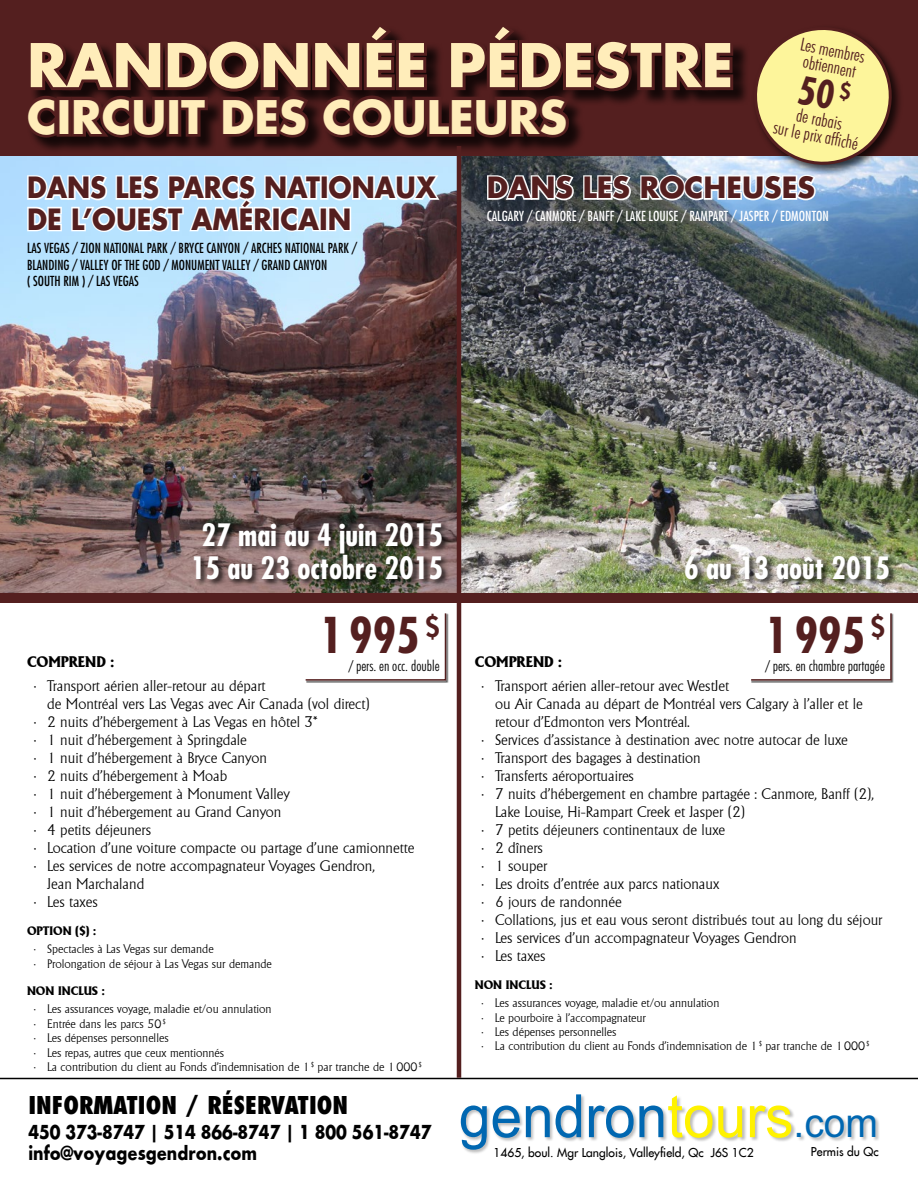
<style>
.page{position:relative;width:918px;height:1188px;background:#fff}
.page>*{position:absolute;margin:0;border:0;box-sizing:border-box;transform-origin:0 0}
.t1{font:59.7px "Arial";color:#0067b1;scale:.95 1}
.t2{font:700 58.5px "Futura Std";color:#ffedba}
.t3{font:700 condensed 48px "Futura Std";color:#541f1f}
.t4{font:700 45px "Futura Std";color:#ffedba}
.t5{font:700 condensed 30px/33px "Futura Std";color:#fff;text-align:center}
.t6{font:700 28.5px/31.5px "Futura Std";color:#541f1f;scale:.92 1}
.t7{font:700 28.5px "Futura Std";color:#541f1f}
.t8{font:800 condensed 24px "Futura LT";color:#000}
.t9{font:700 21px/21px "Futura Cnd";color:#000}
.t10{font:300 condensed 18px/16.5px "Futura Std";color:#541f1f;text-align:center}
.t11{font:300 15px/18px "Adelon";color:#000}
.t12{font:300 condensed 15px "Futura Std";color:#000}
.t13{font:700 15px "Adelon";color:#000}
.t14{font:condensed 13.5px/16.5px "Futura Std";color:#000}
.t15{font:condensed 13.5px "Futura Std";color:#fff}
.t16{font:300 12px "Adelon";color:#000}
.t17{font:12px "Futura LT";color:#000}
.t18{font:700 12px "Adelon";color:#000}
.s1{color:#fff200}
.s2{font-size:40.95px}
</style>
<div class="page">
<div style="left:460px;top:1094px;width:420px;height:60px;background:#000;opacity:.26"></div>
<hr style="left:0;top:1078px;width:918px;height:1px;background:#000">
<div style="left:0;top:0;width:918px;height:603px;background:#541f1f"></div>
<img style="left:0;top:157px;width:918px;height:435px">
<div style="left:194px;top:521px;width:256px;height:67px;background:#000;opacity:.75"></div>
<div style="left:685px;top:554px;width:213px;height:34px;background:#000;opacity:.75"></div>
<hr style="left:457px;top:146px;width:4px;height:932px;background:#541f1f">
<div style="left:751px;top:614px;width:143px;height:69px;background:#838383"></div>
<div style="left:751px;top:613px;width:141px;height:68px;background:#fff"></div>
<div style="left:306px;top:614px;width:142px;height:69px;background:#838383"></div>
<div style="left:305px;top:613px;width:142px;height:68px;background:#fff"></div>
<svg style="left:21px;top:29px;width:881px;height:205px"></svg>
<h2 class="t2" style="left:27px;top:26px;width:708px">RANDONNÉE PÉDESTRE</h2>
<h3 class="t4" style="left:27px;top:87px;width:542px">CIRCUIT DES COULEURS</h3>
<p class="t10" style="left:802px;top:36px;width:67px;rotate:11deg">Les membres obtiennent</p>
<p class="t10" style="left:779px;top:103px;width:88px;rotate:11deg">de rabais<br>sur le prix affiché</p>
<h3 class="t6" style="left:27px;top:171px;width:447px">DANS LES PARCS NATIONAUX<br>DE L’OUEST AMÉRICAIN</h3>
<p class="t14" style="left:27px;top:240px;width:332px">LAS VEGAS / ZION NATIONAL PARK / BRYCE CANYON / ARCHES NATIONAL PARK /<br>BLANDING / VALLEY OF THE GOD / MONUMENT VALLEY / GRAND CANYON<br>( SOUTH RIM ) / LAS VEGAS</p>
<h3 class="t7" style="left:487px;top:169px;width:330px">DANS LES ROCHEUSES</h3>
<p class="t15" style="left:487px;top:208px;width:12px">CALGARY</p>
<p class="t15" style="left:527px;top:208px;width:21px">/ CANMORE</p>
<p class="t15" style="left:579px;top:208px;width:21px">/ BANFF</p>
<p class="t15" style="left:617px;top:208px;width:42px">/ LAKE LOUISE</p>
<p class="t15" style="left:681px;top:208px;width:21px">/ RAMPART</p>
<p class="t15" style="left:731px;top:208px;width:19px">/ JASPER</p>
<p class="t15" style="left:772px;top:208px;width:20px">/ EDMONTON</p>
<h3 class="t5" style="left:191px;top:518px;width:254px">27 mai au 4 juin 2015<br>15 au 23 octobre 2015</h3>
<h3 class="t3" style="left:320px;top:605px;width:121px">1995 <sup>$</sup></h3>
<p class="t12" style="left:349px;top:657px;width:92px">/ pers. en occ. double</p>
<p class="t13" style="left:27px;top:653px;width:89px">COMPREND :</p>
<p class="t11" style="left:47px;top:677px;width:324px;text-indent:-14px">• Transport aérien aller-retour au départ<br>de Montréal vers Las Vegas avec Air Canada (vol direct)</p>
<p class="t11" style="left:34px;top:713px;width:285px">• 2 nuits d’hébergement à Las Vegas en hôtel 3*</p>
<p class="t11" style="left:34px;top:731px;width:215px">• 1 nuit d’hébergement à Springdale</p>
<p class="t11" style="left:34px;top:749px;width:235px">• 1 nuit d’hébergement à Bryce Canyon</p>
<p class="t11" style="left:34px;top:767px;width:195px">• 2 nuits d’hébergement à Moab</p>
<p class="t11" style="left:34px;top:785px;width:257px">• 1 nuit d’hébergement à Monument Valley</p>
<p class="t11" style="left:34px;top:803px;width:249px">• 1 nuit d’hébergement au Grand Canyon</p>
<p class="t11" style="left:34px;top:821px;width:119px">• 4 petits déjeuners</p>
<p class="t11" style="left:34px;top:839px;width:382px">• Location d’une voiture compacte ou partage d’une camionnette</p>
<p class="t11" style="left:47px;top:857px;width:329px;text-indent:-14px">• Les services de notre accompagnateur Voyages Gendron,<br>Jean Marchaland</p>
<p class="t11" style="left:34px;top:893px;width:66px">• Les taxes</p>
<p class="t18" style="left:27px;top:924px;width:71px">OPTION ($) :</p>
<p class="t16" style="left:34px;top:942px;width:181px">• Spectacles à Las Vegas sur demande</p>
<p class="t16" style="left:34px;top:956px;width:240px">• Prolongation de séjour à Las Vegas sur demande</p>
<p class="t18" style="left:27px;top:984px;width:79px">NON INCLUS :</p>
<p class="t16" style="left:34px;top:1002px;width:239px">• Les assurances voyage, maladie et/ou annulation</p>
<p class="t16" style="left:34px;top:1017px;width:133px">• Entrée dans les parcs 50 <sup>$</sup></p>
<p class="t16" style="left:34px;top:1031px;width:136px">• Les dépenses personnelles</p>
<p class="t16" style="left:34px;top:1045px;width:192px">• Les repas, autres que ceux mentionnés</p>
<p class="t16" style="left:34px;top:1060px;width:390px">• La contribution du client au Fonds d’indemnisation de 1 <sup>$</sup> par tranche de 1000 <sup>$</sup></p>
<h3 class="t8" style="left:28px;top:1090px;width:321px">INFORMATION / RÉSERVATION</h3>
<h3 class="t9" style="left:28px;top:1121px;width:405px">450 373-8747 | 514 866-8747 | 1 800 561-8747 info@voyagesgendron.com</h3>
<h3 class="t5" style="left:684px;top:551px;width:207px">6 au 13 août 2015</h3>
<h3 class="t3" style="left:765px;top:605px;width:121px">1995 <sup>$</sup></h3>
<p class="t12" style="left:766px;top:657px;width:121px">/ pers. en chambre partagée</p>
<p class="t13" style="left:475px;top:653px;width:89px">COMPREND :</p>
<p class="t11" style="left:495px;top:677px;width:369px;text-indent:-14px">• Transport aérien aller-retour avec WestJet<br>ou Air Canada au départ de Montréal vers Calgary à l’aller et le retour d’Edmonton vers Montréal.</p>
<p class="t11" style="left:482px;top:731px;width:368px">• Services d’assistance à destination avec notre autocar de luxe</p>
<p class="t11" style="left:482px;top:749px;width:221px">• Transport des bagages à destination</p>
<p class="t11" style="left:482px;top:767px;width:154px">• Transferts aéroportuaires</p>
<p class="t11" style="left:495px;top:785px;width:380px;text-indent:-14px">• 7 nuits d’hébergement en chambre partagée : Canmore, Banff (2),<br>Lake Louise, Hi-Rampart Creek et Jasper (2)</p>
<p class="t11" style="left:482px;top:821px;width:245px">• 7 petits déjeuners continentaux de luxe</p>
<p class="t11" style="left:482px;top:839px;width:63px">• 2 dîners</p>
<p class="t11" style="left:482px;top:857px;width:67px">• 1 souper</p>
<p class="t11" style="left:482px;top:875px;width:239px">• Les droits d’entrée aux parcs nationaux</p>
<p class="t11" style="left:482px;top:893px;width:142px">• 6 jours de randonnée</p>
<p class="t11" style="left:482px;top:911px;width:402px">• Collations, jus et eau vous seront distribués tout au long du séjour</p>
<p class="t11" style="left:482px;top:929px;width:317px">• Les services d’un accompagnateur Voyages Gendron</p>
<p class="t11" style="left:482px;top:947px;width:66px">• Les taxes</p>
<p class="t18" style="left:475px;top:978px;width:79px">NON INCLUS :</p>
<p class="t16" style="left:481px;top:996px;width:239px">• Les assurances voyage, maladie et/ou annulation</p>
<p class="t16" style="left:481px;top:1010px;width:166px">• Le pourboire à l’accompagnateur</p>
<p class="t16" style="left:481px;top:1025px;width:136px">• Les dépenses personnelles</p>
<p class="t16" style="left:481px;top:1039px;width:390px">• La contribution du client au Fonds d’indemnisation de 1 <sup>$</sup> par tranche de 1000 <sup>$</sup></p>
<h1 class="t1" style="left:459px;top:1077px;width:443px">gendron<span class="s1">tours</span><span class="s2">.com</span></h1>
<p class="t17" style="left:494px;top:1144px;width:262px">1465, boul. Mgr Langlois, Valleyfield, Qc J6S 1C2</p>
<p class="t17" style="left:811px;top:1144px;width:69px">Permis du Qc</p>
</div>
